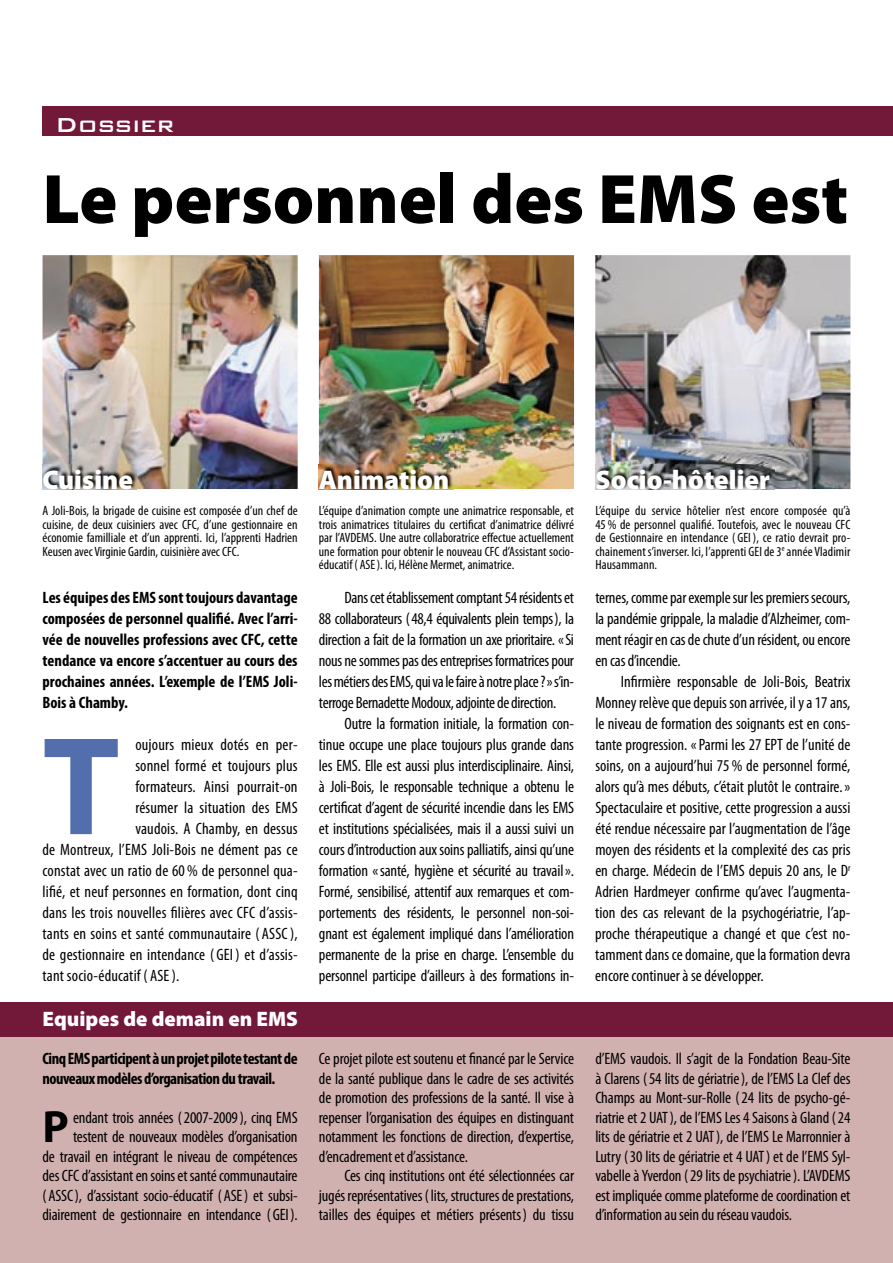
<style>
.page{position:relative;width:893px;height:1263px;background:#fff}
.page>*{position:absolute;margin:0;border:0;box-sizing:border-box;transform-origin:0 0}
.t1{font:700 141.15px "Myriad Pro";color:#536ead}
.t2{font:900 70.5px "Myriad Pro";color:#000}
.t3{font:700 45.45px "Myriad Pro";color:#000}
.t4{font:900 27px "Myriad Pro";color:#fff}
.t5{font:500 27px "Bank Gothic BT";color:#fff}
.t6{font:900 21px "Myriad Pro";color:#fff}
.t7{font:condensed 16.5px/21px "Myriad Pro";letter-spacing:-.01em;color:#000;text-align:justify}
.t8{font:condensed 16.5px "Myriad Pro";letter-spacing:.01em;color:#000}
.t9{font:700 condensed 16.5px/21px "Myriad Pro";letter-spacing:-.03em;color:#000}
.t10{font:condensed 13.5px/13.5px "Myriad Pro";color:#000;text-align:justify}
</style>
<div class="page">
<div style="left:0;top:1002px;width:893px;height:261px;background:#d1b1af"></div>
<div style="left:0;top:1002px;width:893px;height:34px;background:#721838"></div>
<div style="left:43px;top:106px;width:850px;height:30px;background:#721838"></div>
<img style="left:43px;top:255px;width:255px;height:234px">
<img style="left:319px;top:255px;width:255px;height:234px">
<img style="left:595px;top:255px;width:255px;height:234px">
<img style="left:42px;top:464px;width:95px;height:26px">
<img style="left:43px;top:464px;width:94px;height:25px">
<img style="left:318px;top:464px;width:135px;height:26px">
<img style="left:319px;top:464px;width:134px;height:25px">
<img style="left:595px;top:489px;width:179px;height:1px">
<img style="left:595px;top:464px;width:179px;height:25px">
<h3 class="t5" style="left:55px;top:110px;width:120px">Dossier</h3>
<h2 class="t2" style="left:43px;top:159px;width:807px">Le personnel des EMS est</h2>
<h3 class="t4" style="left:43px;top:465px;width:92px">Cuisine</h3>
<h3 class="t4" style="left:319px;top:465px;width:132px">Animation</h3>
<h3 class="t4" style="left:595px;top:465px;width:176px">Socio-hôtelier</h3>
<p class="t10" style="left:43px;top:504px;width:257px">A Joli-Bois, la brigade de cuisine est composée d’un chef de cuisine, de deux cuisiniers avec CFC, d’une gestionnaire en économie familliale et d’un apprenti. Ici, l’apprenti Hadrien Keusen avec Virginie Gardin, cuisinière avec CFC.</p>
<p class="t10" style="left:319px;top:504px;width:257px">L’équipe d’animation compte une animatrice responsable, et trois animatrices titulaires du certificat d’animatrice délivré par l’AVDEMS. Une autre collaboratrice effectue actuellement une formation pour obtenir le nouveau CFC d’Assistant socio&shy;éducatif ( ASE ). Ici, Hélène Mermet, animatrice.</p>
<p class="t10" style="left:595px;top:504px;width:257px">L’équipe du service hôtelier n’est encore composée qu’à 45 % de personnel qualifié. Toutefois, avec le nouveau CFC de Gestionnaire en intendance ( GEI ), ce ratio devrait pro&shy;chainement s’inverser. Ici, l’apprenti GEI de 3<sup>e</sup> année Vladimir Hausammann.</p>
<p class="t9" style="left:43px;top:587px;width:257px;text-align:justify">Les équipes des EMS sont toujours davantage composées de personnel qualifié. Avec l’arri&shy;vée de nouvelles professions avec CFC, cette tendance va encore s’accentuer au cours des prochaines années. L’exemple de l’EMS Joli-Bois à Chamby.</p>
<h1 class="t1" style="left:43px;top:707px;width:79px">T</h1>
<p class="t8" style="left:135px;top:736px;width:164px">oujours mieux dotés en per-</p>
<p class="t8" style="left:135px;top:757px;width:164px">sonnel formé et toujours plus</p>
<p class="t8" style="left:135px;top:778px;width:164px">formateurs. Ainsi pourrait-on</p>
<p class="t8" style="left:135px;top:799px;width:164px">résumer la situation des EMS</p>
<p class="t8" style="left:135px;top:820px;width:164px">vaudois. A Chamby, en dessus</p>
<p class="t8" style="left:43px;top:841px;width:257px">de Montreux, l’EMS Joli-Bois ne dément pas ce</p>
<p class="t8" style="left:43px;top:862px;width:257px">constat avec un ratio de 60 % de personnel qua-</p>
<p class="t8" style="left:43px;top:883px;width:257px">lifié, et neuf personnes en formation, dont cinq</p>
<p class="t8" style="left:43px;top:904px;width:257px">dans les trois nouvelles filières avec CFC d’assis-</p>
<p class="t8" style="left:43px;top:925px;width:257px">tants en soins et santé communautaire ( ASSC ),</p>
<p class="t8" style="left:43px;top:946px;width:257px">de gestionnaire en intendance ( GEI ) et d’assis-</p>
<p class="t8" style="left:43px;top:967px;width:138px">tant socio-éducatif ( ASE ).</p>
<p class="t6" style="left:43px;top:1007px;width:257px">Equipes de demain en EMS</p>
<p class="t9" style="left:43px;top:1049px;width:257px;line-height:19.5px">Cinq EMS participent à un projet pilote testant de nouveaux modèles d’organisation du travail.</p>
<h3 class="t3" style="left:43px;top:1101px;width:28px">P</h3>
<p class="t7" style="left:43px;top:1108px;width:257px;line-height:19.5px;text-align:right">endant trois années ( 2007-2009 ), cinq EMS testent de nouveaux modèles d’organisation<br>de travail en intégrant le niveau de compétences des CFC d’assistant en soins et santé communautaire ( ASSC ), d’assistant socio-éducatif ( ASE ) et subsi&shy;diairement de gestionnaire en intendance ( GEI ).</p>
<p class="t7" style="left:319px;top:587px;width:257px;text-indent:26px">Dans cet établissement comptant 54 résidents et 88 collaborateurs ( 48,4 équivalents plein temps ), la direction a fait de la formation un axe prioritaire. « Si nous ne sommes pas des entreprises formatrices pour les métiers des EMS, qui va le faire à notre place ? » s’in&shy;terroge Bernadette Modoux, adjointe de direction.</p>
<p class="t7" style="left:319px;top:713px;width:257px;text-indent:26px">Outre la formation initiale, la formation con&shy;tinue occupe une place toujours plus grande dans les EMS. Elle est aussi plus interdisciplinaire. Ainsi, à Joli-Bois, le responsable technique a obtenu le certificat d’agent de sécurité incendie dans les EMS et institutions spécialisées, mais il a aussi suivi un cours d’introduction aux soins palliatifs, ainsi qu’une formation « santé, hygiène et sécurité au travail ».<br>Formé, sensibilisé, attentif aux remarques et com&shy;portements des résidents, le personnel non-soi&shy;gnant est également impliqué dans l’amélioration permanente de la prise en charge. L’ensemble du personnel participe d’ailleurs à des formations in-</p>
<p class="t7" style="left:319px;top:1049px;width:257px;line-height:19.5px">Ce projet pilote est soutenu et financé par le Service de la santé publique dans le cadre de ses activités de promotion des professions de la santé. Il vise à repenser l’organisation des équipes en distinguant notamment les fonctions de direction, d’expertise, d’encadrement et d’assistance.</p>
<p class="t7" style="left:319px;top:1166px;width:257px;line-height:19.5px;text-indent:26px">Ces cinq institutions ont été sélectionnées car jugés représentatives ( lits, structures de prestations, tailles des équipes et métiers présents ) du tissu</p>
<p class="t7" style="left:595px;top:587px;width:257px">ternes, comme par exemple sur les premiers secours, la pandémie grippale, la maladie d’Alzheimer, com&shy;ment réagir en cas de chute d’un résident, ou encore en cas d’incendie.</p>
<p class="t7" style="left:595px;top:671px;width:257px;text-indent:26px">Infirmière responsable de Joli-Bois, Beatrix Monney relève que depuis son arrivée, il y a 17 ans, le niveau de formation des soignants est en cons&shy;tante progression. « Parmi les 27 EPT de l’unité de soins, on a aujourd’hui 75 % de personnel formé, alors qu’à mes débuts, c’était plutôt le contraire. » Spectaculaire et positive, cette progression a aussi été rendue nécessaire par l’augmentation de l’âge moyen des résidents et la complexité des cas pris en charge. Médecin de l’EMS depuis 20 ans, le D<sup>r </sup>Adrien Hardmeyer confirme qu’avec l’augmenta&shy;tion des cas relevant de la psychogériatrie, l’ap&shy;proche thérapeutique a changé et que c’est no&shy;tamment dans ce domaine, que la formation devra encore continuer à se développer.</p>
<p class="t7" style="left:595px;top:1049px;width:257px;line-height:19.5px">d’EMS vaudois. Il s’agit de la Fondation Beau-Site à Clarens ( 54 lits de gériatrie ), de l’EMS La Clef des Champs au Mont-sur-Rolle ( 24 lits de psycho-gé&shy;riatrie et 2 UAT ), de l’EMS Les 4 Saisons à Gland ( 24 lits de gériatrie et 2 UAT ), de l’EMS Le Marronnier à Lutry ( 30 lits de gériatrie et 4 UAT ) et de l’EMS Syl&shy;vabelle à Yverdon ( 29 lits de psychiatrie ). L’AVDEMS est impliquée comme plateforme de coordination et d’information au sein du réseau vaudois.</p>
</div>
